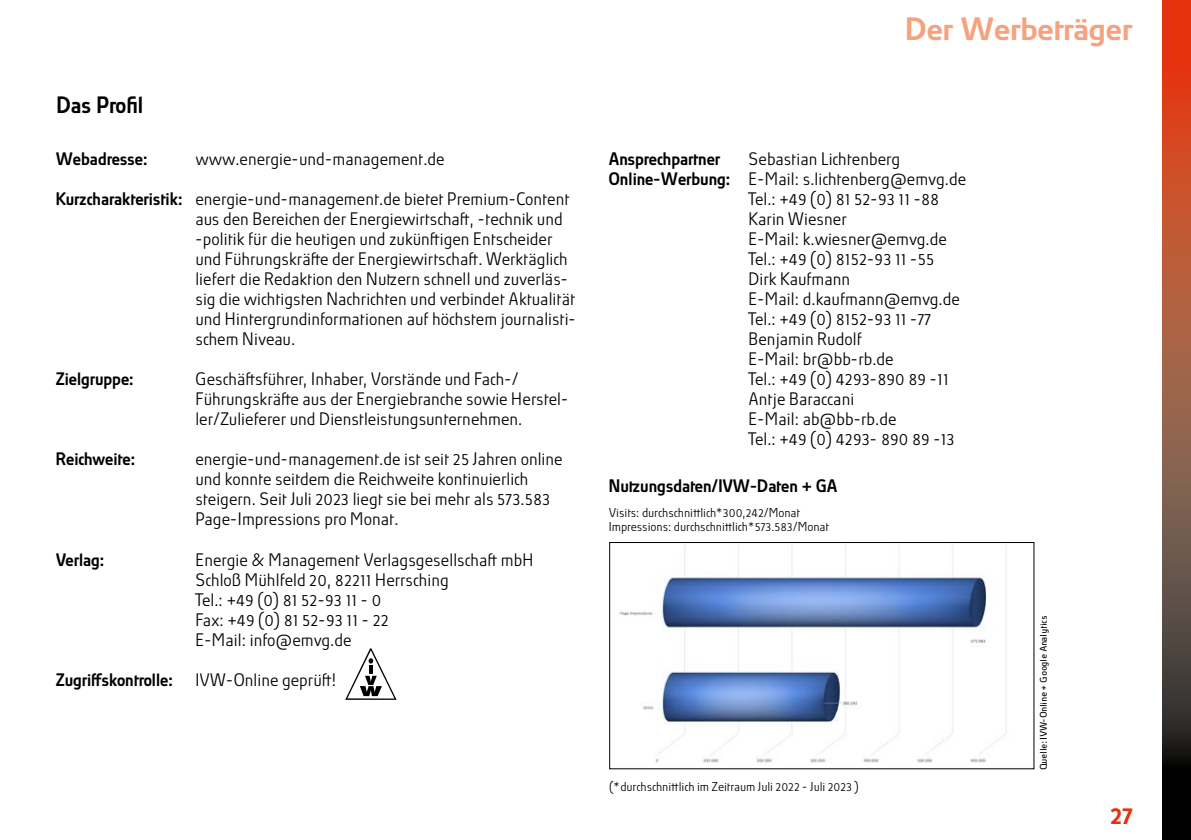
<style>
.page{position:relative;width:1191px;height:840px;background:#fff}
.page>*{position:absolute;margin:0;border:0;box-sizing:border-box;transform-origin:0 0}
.t1{font:500 30px "Absolut Pro EM";letter-spacing:-.01em;color:#f5a37e;scale:1.1 1}
.t2{font:500 24px "Absolut Pro EM";color:#e6310e;scale:1.1 1}
.t3{font:500 22px "Absolut Pro EM";letter-spacing:-.015em;color:#000}
.t4{font:300 16.8px/20px "Absolut Pro EM";color:#000}
.t5{font:500 16.8px "Absolut Pro EM";letter-spacing:-.005em;color:#000}
.t6{font:300 12px/14px "Absolut Pro EM";color:#000}
.t7{font:9px "Absolut Pro EM";letter-spacing:.005em;color:#000;scale:1.05 1}
.s1{font-weight:500}
</style>
<div class="page">
<svg style="left:1162px;top:0;width:29px;height:839px;background:#884631"></svg>
<svg style="left:345px;top:648px;width:51px;height:51px"></svg>
<img style="left:619px;top:543px;width:388px;height:220px">
<div style="left:609px;top:541px;width:425px;height:227px;border:1px solid #000"></div>
<h3 class="t3" style="left:58px;top:93px;width:88px">Das Profil</h3>
<p class="t5" style="left:57px;top:149px;width:93px">Webadresse:</p>
<p class="t4" style="left:197px;top:149px;width:251px">www.energie-und-management.de</p>
<p class="t4" style="left:197px;top:189px;width:382px;text-indent:-140px"><span class="s1">Kurzcharakteristik:</span> energie-und-management.de bietet Premium-Content aus den Bereichen der Energiewirtschaft, -technik und -politik für die heutigen und zukünftigen Entscheider und Führungskräfte der Energiewirtschaft. Werktäglich liefert die Redaktion den Nutzern schnell und zuverläs&shy;sig die wichtigsten Nachrichten und verbindet Aktualität und Hintergrundinformationen auf höchstem journalisti&shy;schem Niveau.</p>
<p class="t5" style="left:57px;top:369px;width:79px">Zielgruppe:</p>
<p class="t4" style="left:197px;top:369px;width:375px">Geschäftsführer, Inhaber, Vorstände und Fach-/<br>Führungskräfte aus der Energiebranche sowie Herstel&shy;ler/Zulieferer und Dienstleistungsunternehmen.</p>
<p class="t5" style="left:57px;top:449px;width:81px">Reichweite:</p>
<p class="t4" style="left:197px;top:449px;width:369px">energie-und-management.de ist seit 25 Jahren online und konnte seitdem die Reichweite kontinuierlich steigern. Seit Juli 2023 liegt sie bei mehr als 573.583<br>Page-Impressions pro Monat.</p>
<p class="t5" style="left:57px;top:549px;width:50px">Verlag:</p>
<p class="t4" style="left:197px;top:549px;width:340px">Energie &amp; Management Verlagsgesellschaft mbH<br>Schloß Mühlfeld 20, 82211 Herrsching<br>Tel.: +49 (0) 81 52-93 11 - 0<br>Fax: +49 (0) 81 52-93 11 - 22<br>E-Mail: info@emvg.de</p>
<p class="t5" style="left:57px;top:669px;width:119px">Zugriffskontrolle:</p>
<p class="t4" style="left:197px;top:669px;width:143px">IVW-Online geprüft!</p>
<h1 class="t1" style="left:907px;top:12px;width:208px">Der Werbeträger</h1>
<p class="t5" style="left:609px;top:149px;width:113px">Ansprechpartner</p>
<p class="t4" style="left:749px;top:149px;width:153px">Sebastian Lichtenberg</p>
<p class="t4" style="left:609px;top:169px;width:359px"><span class="s1">Online-Werbung:</span> E-Mail: s.lichtenberg@emvg.de</p>
<p class="t4" style="left:749px;top:189px;width:192px">Tel.: +49 (0) 81 52-93 11 -88</p>
<p class="t4" style="left:749px;top:209px;width:100px">Karin Wiesner</p>
<p class="t4" style="left:749px;top:229px;width:200px">E-Mail: k.wiesner@emvg.de</p>
<p class="t4" style="left:749px;top:249px;width:187px">Tel.: +49 (0) 8152-93 11 -55</p>
<p class="t4" style="left:749px;top:269px;width:103px">Dirk Kaufmann</p>
<p class="t4" style="left:749px;top:289px;width:213px">E-Mail: d.kaufmann@emvg.de</p>
<p class="t4" style="left:749px;top:309px;width:184px">Tel.: +49 (0) 8152-93 11 -77</p>
<p class="t4" style="left:749px;top:329px;width:115px">Benjamin Rudolf</p>
<p class="t4" style="left:749px;top:349px;width:147px">E-Mail: br@bb-rb.de</p>
<p class="t4" style="left:749px;top:369px;width:202px">Tel.: +49 (0) 4293-890 89 -11</p>
<p class="t4" style="left:749px;top:389px;width:107px">Antje Baraccani</p>
<p class="t4" style="left:749px;top:409px;width:150px">E-Mail: ab@bb-rb.de</p>
<p class="t4" style="left:749px;top:429px;width:208px">Tel.: +49 (0) 4293- 890 89 -13</p>
<p class="t5" style="left:609px;top:476px;width:230px">Nutzungsdaten/IVW-Daten + GA</p>
<p class="t6" style="left:609px;top:505px;width:222px">Visits: durchschnittlich*300,242/Monat<br>Impressions: durchschnittlich*573.583/Monat</p>
<p class="t6" style="left:610px;top:779px;width:251px">(*durchschnittlich im Zeitraum Juli 2022 - Juli 2023 )</p>
<p class="t7" style="left:1038px;top:768px;width:148px;rotate:-90deg">Quelle: IVW-Online + Google Analytics</p>
<h2 class="t2" style="left:1111px;top:801px;width:22px">27</h2>
</div>
